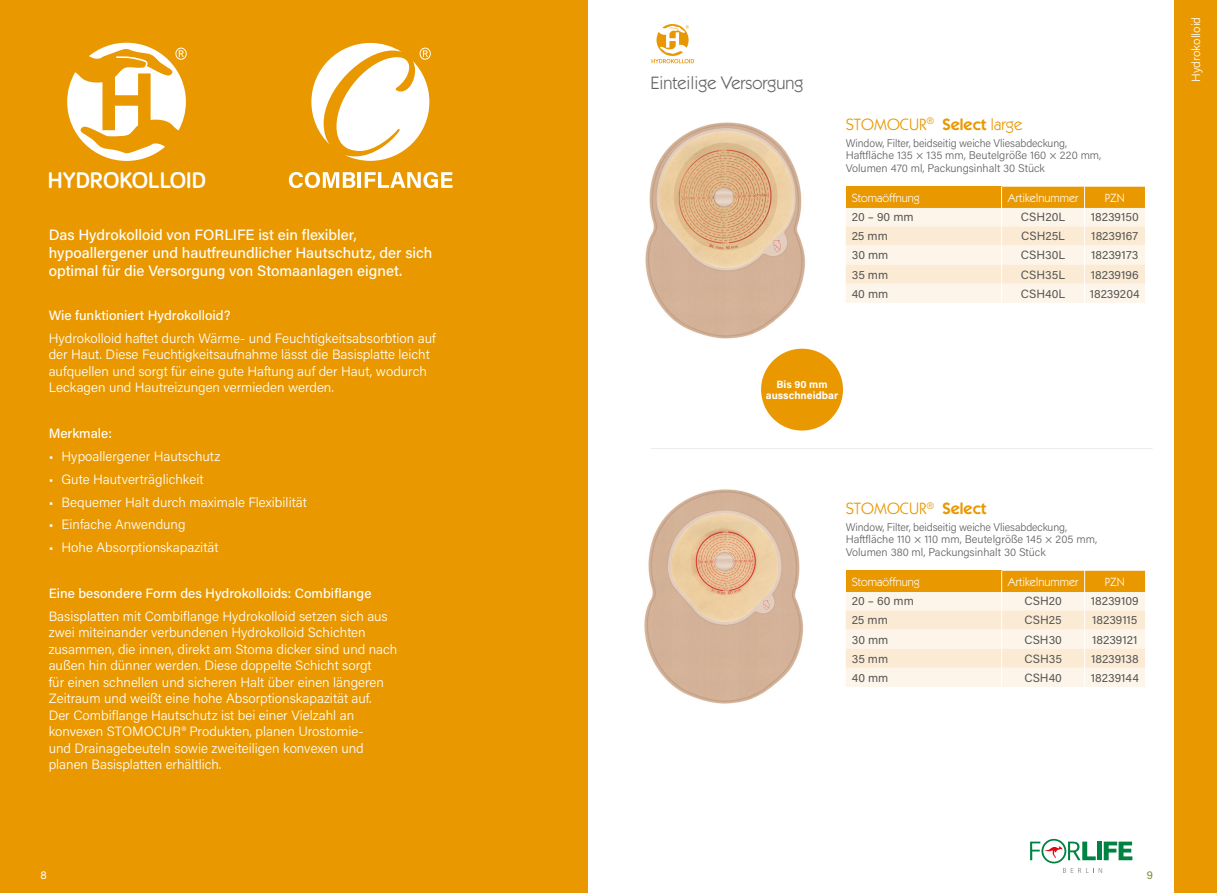
<style>
.page{position:relative;width:1217px;height:893px;background:#fff}
.page>*{position:absolute;margin:0;border:0;box-sizing:border-box;transform-origin:0 0}
.t1{font:700 23.4px "Bariol";color:#fff}
.t2{font:18px "ITC Kabel Std";color:#646363}
.t3{font:16.5px "ITC Kabel Std";color:#e99800}
.t4{font:500 15px/18px "Acumin Pro";color:#fff}
.t5{font:300 13.5px/16.5px "Acumin Pro";color:#fff}
.t6{font:500 13.5px "Acumin Pro";color:#fff}
.t7{font:12px "Acumin Pro";color:#575756}
.t8{font:12px "ITC Kabel Std";color:#fff}
.t9{font:300 12px "Acumin Pro";color:#fff}
.t10{font:11.55px "Acumin Pro";color:#7b8b36}
.t11{font:11.55px "Acumin Pro";color:#fff}
.t12{font:300 11.1px/12.5px "Acumin Pro";letter-spacing:-.005em;color:#646363;scale:.96 1}
.t13{font:700 10.5px/10.5px "Acumin Pro";color:#fff;text-align:center}
.s1{font-weight:600}
</style>
<div class="page">
<div style="left:1174px;top:0;width:42px;height:893px;background:#e99800"></div>
<svg style="left:1030px;top:839px;width:102px;height:34px"></svg>
<div style="left:0;top:0;width:587px;height:893px;background:#e99800"></div>
<svg style="left:651px;top:24px;width:43px;height:39px"></svg>
<svg style="left:67px;top:43px;width:120px;height:118px"></svg>
<svg style="left:311px;top:43px;width:119px;height:118px"></svg>
<svg style="left:289px;top:172px;width:66px;height:16px"></svg>
<hr style="left:358px;top:172px;width:3px;height:16px;background:#fff">
<svg style="left:364px;top:172px;width:88px;height:16px"></svg>
<svg style="left:845px;top:187px;width:299px;height:116px;background:#f9e1b9"></svg>
<svg style="left:845px;top:571px;width:299px;height:116px;background:#f9e1b9"></svg>
<hr style="left:650px;top:448px;width:502px;height:1px;background:#ededed">
<img style="left:645px;top:122px;width:167px;height:228px">
<img style="left:644px;top:489px;width:159px;height:215px">
<div style="left:761px;top:349px;width:81px;height:82px;background:#e99800;border-radius:50%"></div>
<h1 class="t1" style="left:48px;top:164px;width:160px">HYDROKOLLOID</h1>
<p class="t4" style="left:49px;top:225px;width:385px">Das Hydrokolloid von FORLIFE ist ein flexibler, hypoallergener und hautfreundlicher Hautschutz, der sich optimal für die Versorgung von Stomaanlagen eignet.</p>
<p class="t6" style="left:49px;top:306px;width:183px">Wie funktioniert Hydrokolloid?</p>
<p class="t5" style="left:49px;top:329px;width:388px">Hydrokolloid haftet durch Wärme- und Feuchtigkeitsabsorbtion auf der Haut. Diese Feuchtigkeitsaufnahme lässt die Basisplatte leicht aufquellen und sorgt für eine gute Haftung auf der Haut, wodurch Leckagen und Hautreizungen vermieden werden.</p>
<p class="t6" style="left:49px;top:424px;width:65px">Merkmale:</p>
<p class="t5" style="left:49px;top:447px;width:173px">• Hypoallergener Hautschutz</p>
<p class="t5" style="left:49px;top:470px;width:156px">• Gute Hautverträglichkeit</p>
<p class="t5" style="left:49px;top:493px;width:259px">• Bequemer Halt durch maximale Flexibilität</p>
<p class="t5" style="left:49px;top:516px;width:138px">• Einfache Anwendung</p>
<p class="t5" style="left:49px;top:539px;width:171px">• Hohe Absorptionskapazität</p>
<p class="t6" style="left:49px;top:584px;width:324px">Eine besondere Form des Hydrokolloids: Combiflange</p>
<p class="t5" style="left:49px;top:607px;width:350px">Basisplatten mit Combiflange Hydrokolloid setzen sich aus zwei miteinander verbundenen Hydrokolloid Schichten zusammen, die innen, direkt am Stoma dicker sind und nach außen hin dünner werden. Diese doppelte Schicht sorgt<br>für einen schnellen und sicheren Halt über einen längeren Zeitraum und weißt eine hohe Absorptionskapazität auf.<br>Der Combiflange Hautschutz ist bei einer Vielzahl an konvexen STOMOCUR® Produkten, planen Urostomie-<br>und Drainagebeuteln sowie zweiteiligen konvexen und planen Basisplatten erhältlich.</p>
<p class="t11" style="left:40px;top:866px;width:8px">8</p>
<h2 class="t2" style="left:650px;top:72px;width:154px">Einteilige Versorgung</h2>
<p class="t3" style="left:845px;top:115px;width:178px">STOMOCUR<sup>®</sup> <span class="s1">Select</span> large</p>
<p class="t12" style="left:845px;top:136px;width:268px">Window, Filter, beidseitig weiche Vliesabdeckung,<br>Haftfläche 135 × 135 mm, Beutelgröße 160 × 220 mm,<br>Volumen 470 ml, Packungsinhalt 30 Stück</p>
<p class="t8" style="left:851px;top:191px;width:70px">Stomaöffnung</p>
<p class="t8" style="left:1007px;top:191px;width:72px">Artikelnummer</p>
<p class="t8" style="left:1104px;top:191px;width:22px">PZN</p>
<p class="t7" style="left:851px;top:209px;width:63px">20 – 90 mm</p>
<p class="t7" style="left:1020px;top:209px;width:46px">CSH20L</p>
<p class="t7" style="left:1090px;top:209px;width:49px">18239150</p>
<p class="t7" style="left:851px;top:228px;width:38px">25 mm</p>
<p class="t7" style="left:1020px;top:228px;width:45px">CSH25L</p>
<p class="t7" style="left:1090px;top:228px;width:48px">18239167</p>
<p class="t7" style="left:851px;top:247px;width:38px">30 mm</p>
<p class="t7" style="left:1020px;top:247px;width:46px">CSH30L</p>
<p class="t7" style="left:1090px;top:247px;width:49px">18239173</p>
<p class="t7" style="left:851px;top:266px;width:38px">35 mm</p>
<p class="t7" style="left:1020px;top:266px;width:46px">CSH35L</p>
<p class="t7" style="left:1090px;top:266px;width:49px">18239196</p>
<p class="t7" style="left:851px;top:285px;width:38px">40 mm</p>
<p class="t7" style="left:1020px;top:285px;width:46px">CSH40L</p>
<p class="t7" style="left:1089px;top:285px;width:51px">18239204</p>
<p class="t13" style="left:765px;top:379px;width:74px">Bis 90 mm ausschneidbar</p>
<p class="t3" style="left:845px;top:499px;width:142px">STOMOCUR<sup>®</sup> <span class="s1">Select</span></p>
<p class="t12" style="left:845px;top:520px;width:263px">Window, Filter, beidseitig weiche Vliesabdeckung,<br>Haftfläche 110 × 110 mm, Beutelgröße 145 × 205 mm,<br>Volumen 380 ml, Packungsinhalt 30 Stück</p>
<p class="t8" style="left:851px;top:575px;width:70px">Stomaöffnung</p>
<p class="t8" style="left:1007px;top:575px;width:72px">Artikelnummer</p>
<p class="t8" style="left:1104px;top:575px;width:22px">PZN</p>
<p class="t7" style="left:851px;top:593px;width:64px">20 – 60 mm</p>
<p class="t7" style="left:1024px;top:593px;width:39px">CSH20</p>
<p class="t7" style="left:1090px;top:593px;width:49px">18239109</p>
<p class="t7" style="left:851px;top:612px;width:38px">25 mm</p>
<p class="t7" style="left:1024px;top:612px;width:39px">CSH25</p>
<p class="t7" style="left:1091px;top:612px;width:47px">18239115</p>
<p class="t7" style="left:851px;top:631px;width:38px">30 mm</p>
<p class="t7" style="left:1024px;top:631px;width:39px">CSH30</p>
<p class="t7" style="left:1091px;top:631px;width:47px">18239121</p>
<p class="t7" style="left:851px;top:650px;width:38px">35 mm</p>
<p class="t7" style="left:1024px;top:650px;width:39px">CSH35</p>
<p class="t7" style="left:1090px;top:650px;width:49px">18239138</p>
<p class="t7" style="left:851px;top:669px;width:38px">40 mm</p>
<p class="t7" style="left:1024px;top:669px;width:39px">CSH40</p>
<p class="t7" style="left:1090px;top:669px;width:49px">18239144</p>
<p class="t9" style="left:1187px;top:82px;width:66px;rotate:-90deg">Hydrokolloid</p>
<p class="t10" style="left:1146px;top:866px;width:8px">9</p>
</div>
